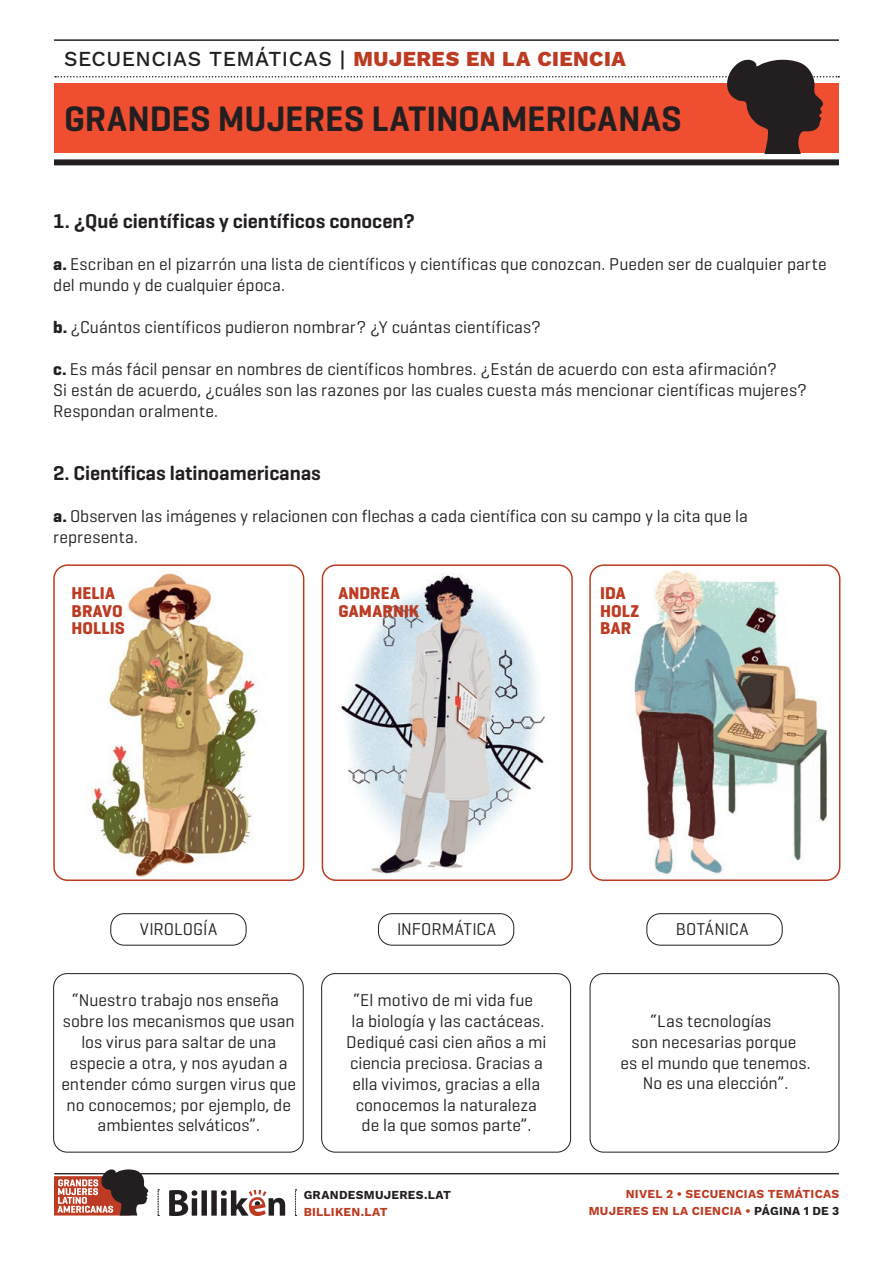
<style>
.page{position:relative;width:893px;height:1263px;background:#fff}
.page>*{position:absolute;margin:0;border:0;box-sizing:border-box;transform-origin:0 0}
.t1{font:600 36px "Geogrotesque";color:#231f20}
.t2{font:21px "Work Sans";letter-spacing:.025em;color:#231f20}
._1_2_3{font:600 20.4px "Geogrotesque";letter-spacing:.005em;color:#231f20}
.TEXTO_BASE{font:600 20.4px "Geogrotesque";letter-spacing:-.005em;color:#231f20}
.TEXTO_BASE-2{font:17.4px/21px "Geogrotesque";color:#231f20}
.TEXTO_BASE-3{font:700 17.4px/17.4px "Geogrotesque";letter-spacing:.005em;color:#bc3b22}
.t3{font:12px/17px "Work Sans";letter-spacing:.02em;color:#bc3b22;text-align:right}
.t4{font:12px "Work Sans";letter-spacing:.025em;color:#231f20}
.s1{color:#bc3b22}
.s2{font-weight:700}
.s3{color:#231f20}
</style>
<div class="page">
<div style="left:54px;top:159px;width:785px;height:6px;background:#231f20"></div>
<hr style="left:54px;top:39px;width:785px;height:2px;background:#231f20">
<svg style="left:55px;top:60px;width:784px;height:93px"></svg>
<svg style="left:169px;top:1190px;width:116px;height:26px"></svg>
<svg style="left:54px;top:1169px;width:95px;height:46px"></svg>
<hr style="left:54px;top:1173px;width:785px;height:1px;background:#231f20">
<svg style="left:158px;top:1189px;width:1px;height:27px"></svg>
<svg style="left:295px;top:1189px;width:2px;height:27px"></svg>
<img style="left:326px;top:567px;width:219px;height:307px">
<img style="left:619px;top:566px;width:222px;height:315px">
<img style="left:91px;top:573px;width:168px;height:304px">
<div style="left:53px;top:564px;width:251px;height:317px;border:2px solid #bc3b22;border-radius:14px"></div>
<div style="left:322px;top:564px;width:251px;height:317px;border:2px solid #bc3b22;border-radius:14px"></div>
<div style="left:646px;top:913px;width:137px;height:32px;border:1px solid #231f20;border-radius:14px"></div>
<div style="left:590px;top:973px;width:249px;height:179px;border:1px solid #231f20;border-radius:14px"></div>
<div style="left:110px;top:913px;width:136px;height:32px;border:1px solid #231f20;border-radius:13px"></div>
<div style="left:53px;top:973px;width:251px;height:179px;border:1px solid #231f20;border-radius:14px"></div>
<div style="left:378px;top:913px;width:136px;height:32px;border:1px solid #231f20;border-radius:13px"></div>
<div style="left:321px;top:973px;width:250px;height:179px;border:1px solid #231f20;border-radius:14px"></div>
<p class="t2" style="left:64px;top:43px;width:563px">SECUENCIAS TEMÁTICAS | <span class="s1">MUJERES EN LA CIENCIA</span></p>
<h1 class="t1" style="left:64px;top:96px;width:619px">GRANDES MUJERES LATINOAMERICANAS</h1>
<p class="_1_2_3" style="left:53px;top:209px;width:363px">1. ¿Qué científicas y científicos conocen?</p>
<p class="TEXTO_BASE-2" style="left:53px;top:253px;width:775px"><span class="s2">a.</span> Escriban en el pizarrón una lista de científicos y científicas que conozcan. Pueden ser de cualquier parte del mundo y de cualquier época.</p>
<p class="TEXTO_BASE-2" style="left:53px;top:316px;width:489px"><span class="s2">b.</span> ¿Cuántos científicos pudieron nombrar? ¿Y cuántas científicas?</p>
<p class="TEXTO_BASE-2" style="left:53px;top:358px;width:755px"><span class="s2">c.</span> Es más fácil pensar en nombres de científicos hombres. ¿Están de acuerdo con esta afirmación?<br>Si están de acuerdo, ¿cuáles son las razones por las cuales cuesta más mencionar científicas mujeres?<br>Respondan oralmente.</p>
<p class="TEXTO_BASE" style="left:53px;top:461px;width:269px">2. Científicas latinoamericanas</p>
<p class="TEXTO_BASE-2" style="left:53px;top:506px;width:696px;line-height:20.1px"><span class="s2">a.</span> Observen las imágenes y relacionen con flechas a cada científica con su campo y la cita que la representa.</p>
<p class="TEXTO_BASE-3" style="left:72px;top:585px;width:45px">HELIA</p>
<p class="TEXTO_BASE-3" style="left:72px;top:602px;width:53px">BRAVO</p>
<p class="TEXTO_BASE-3" style="left:72px;top:619px;width:55px">HOLLIS</p>
<p class="TEXTO_BASE-3" style="left:338px;top:585px;width:82px">ANDREA<br>GAMARNIK</p>
<p class="TEXTO_BASE-3" style="left:600px;top:585px;width:27px">IDA</p>
<p class="TEXTO_BASE-3" style="left:600px;top:602px;width:40px">HOLZ</p>
<p class="TEXTO_BASE-3" style="left:600px;top:619px;width:33px">BAR</p>
<p class="TEXTO_BASE-2" style="left:140px;top:918px;width:79px">VIROLOGÍA</p>
<p class="TEXTO_BASE-2" style="left:397px;top:918px;width:100px">INFORMÁTICA</p>
<p class="TEXTO_BASE-2" style="left:676px;top:918px;width:74px">BOTÁNICA</p>
<p class="TEXTO_BASE-2" style="left:61px;top:988px;width:236px;text-align:center">“Nuestro trabajo nos enseña sobre los mecanismos que usan los virus para saltar de una especie a otra, y nos ayudan a entender cómo surgen virus que no conocemos; por ejemplo, de ambientes selváticos”.</p>
<p class="TEXTO_BASE-2" style="left:346px;top:988px;width:202px;text-align:center">“El motivo de mi vida fue<br>la biología y las cactáceas.<br>Dediqué casi cien años a mi ciencia preciosa. Gracias a ella vivimos, gracias a ella conocemos la naturaleza de la que somos parte”.</p>
<p class="t4" style="left:304px;top:1185px;width:149px">GRANDESMUJERES.LAT</p>
<p class="t3" style="left:304px;top:1202px;width:86px">BILLIKEN.LAT</p>
<p class="TEXTO_BASE-2" style="left:650px;top:1009px;width:123px">“Las tecnologías</p>
<p class="TEXTO_BASE-2" style="left:621px;top:1030px;width:191px;text-align:center">son necesarias porque<br>es el mundo que tenemos.<br>No es una elección”.</p>
<p class="t3" style="left:589px;top:1185px;width:252px">NIVEL 2 • SECUENCIAS TEMÁTICAS<br>MUJERES EN LA CIENCIA • <span class="s3">PÁGINA 1 DE 3</span></p>
</div>
